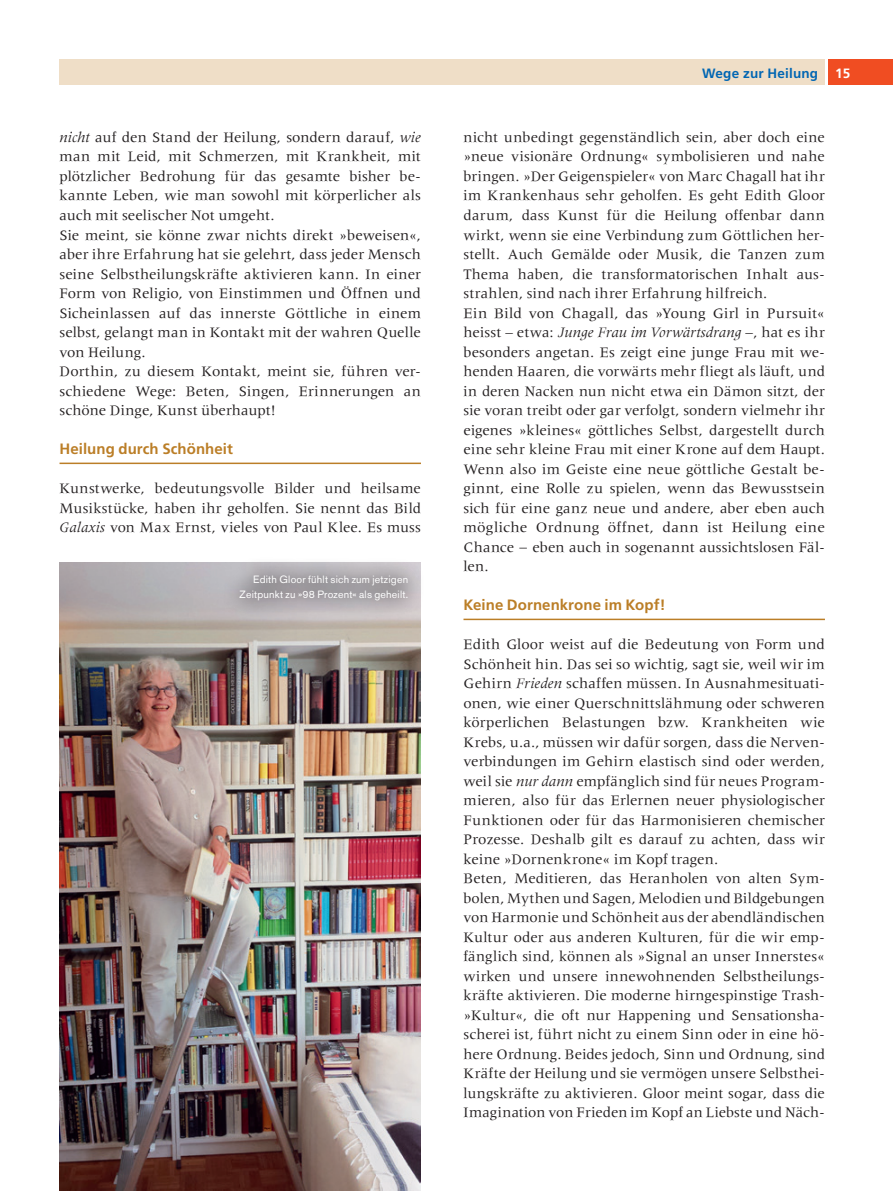
<style>
.page{position:relative;width:893px;height:1191px;background:#fff}
.page>*{position:absolute;margin:0;border:0;box-sizing:border-box;transform-origin:0 0}
.t1{font:15px/19.5px "Meridien Com";letter-spacing:.005em;color:#231f20}
.t2{font:700 15px "Frutiger";letter-spacing:.005em;color:#bb7e27}
.t3{font:700 13.5px "Frutiger";letter-spacing:.015em;color:#0166b3}
.t4{font:700 13.5px "Frutiger";color:#fff}
.t5{font:10.5px/15px "Akzidenz Grotesk BE";letter-spacing:.02em;color:#fff;text-align:right}
.s1{font-style:italic}
</style>
<div class="page">
<div style="left:829px;top:60px;width:63px;height:25px;background:#f04d22"></div>
<div style="left:60px;top:60px;width:764px;height:25px;background:#efdec7"></div>
<hr style="left:60px;top:462px;width:361px;height:2px;background:#bb7e27">
<hr style="left:463px;top:618px;width:362px;height:2px;background:#bb7e27">
<img style="left:60px;top:562px;width:361px;height:629px">
<div style="left:221px;top:556px;width:206px;height:62px;background:#231f20;opacity:.6"></div>
<p class="t1" style="left:60px;top:129px;width:363px"><span class="s1">nicht</span> auf den Stand der Heilung, sondern darauf, <span class="s1">wie </span>man mit Leid, mit Schmerzen, mit Krankheit, mit plötzlicher Bedrohung für das gesamte bisher be&shy;kannte Leben, wie man sowohl mit körperlicher als auch mit seelischer Not umgeht.<br>Sie meint, sie könne zwar nichts direkt »beweisen«, aber ihre Erfahrung hat sie gelehrt, dass jeder Mensch seine Selbstheilungskräfte aktivieren kann. In einer Form von Religio, von Einstimmen und Öffnen und Sicheinlassen auf das innerste Göttliche in einem selbst, gelangt man in Kontakt mit der wahren Quelle von Heilung.<br>Dorthin, zu diesem Kontakt, meint sie, führen ver&shy;schiedene Wege: Beten, Singen, Erinnerungen an schöne Dinge, Kunst überhaupt!</p>
<p class="t2" style="left:60px;top:440px;width:175px">Heilung durch Schönheit</p>
<p class="t1" style="left:60px;top:480px;width:363px;text-align:justify">Kunstwerke, bedeutungsvolle Bilder und heilsame Musikstücke, haben ihr geholfen. Sie nennt das Bild <span class="s1">Galaxis</span> von Max Ernst, vieles von Paul Klee. Es muss</p>
<p class="t5" style="left:240px;top:572px;width:170px">Edith Gloor fühlt sich zum jetzigen<br>Zeitpunkt zu »98 Prozent« als geheilt.</p>
<p class="t3" style="left:682px;top:65px;width:138px">Mensch n und Wege</p>
<p class="t3" style="left:702px;top:65px;width:118px">Wege zur Heilung</p>
<p class="t4" style="left:835px;top:65px;width:17px">15</p>
<p class="t1" style="left:463px;top:129px;width:363px">nicht unbedingt gegenständlich sein, aber doch eine »neue visionäre Ordnung« symbolisieren und nahe bringen. »Der Geigenspieler« von Marc Chagall hat ihr im Krankenhaus sehr geholfen. Es geht Edith Gloor darum, dass Kunst für die Heilung offenbar dann wirkt, wenn sie eine Verbindung zum Göttlichen her&shy;stellt. Auch Gemälde oder Musik, die Tanzen zum Thema haben, die transformatorischen Inhalt aus&shy;strahlen, sind nach ihrer Erfahrung hilfreich.<br>Ein Bild von Chagall, das »Young Girl in Pursuit« heisst – etwa: <span class="s1">Junge Frau im Vorwärtsdrang</span> –, hat es ihr besonders angetan. Es zeigt eine junge Frau mit we&shy;henden Haaren, die vorwärts mehr fliegt als läuft, und in deren Nacken nun nicht etwa ein Dämon sitzt, der sie voran treibt oder gar verfolgt, sondern vielmehr ihr eigenes »kleines« göttliches Selbst, dargestellt durch eine sehr kleine Frau mit einer Krone auf dem Haupt.<br>Wenn also im Geiste eine neue göttliche Gestalt be&shy;ginnt, eine Rolle zu spielen, wenn das Bewusstsein sich für eine ganz neue und andere, aber eben auch mögliche Ordnung öffnet, dann ist Heilung eine Chance − eben auch in sogenannt aussichtslosen Fäl&shy;len.</p>
<p class="t2" style="left:463px;top:596px;width:204px">Keine Dornenkrone im Kopf!</p>
<p class="t1" style="left:463px;top:636px;width:363px">Edith Gloor weist auf die Bedeutung von Form und Schönheit hin. Das sei so wichtig, sagt sie, weil wir im Gehirn <span class="s1">Frieden</span> schaffen müssen. In Ausnahmesituati&shy;onen, wie einer Querschnittslähmung oder schweren körperlichen Belastungen bzw. Krankheiten wie Krebs, u.a., müssen wir dafür sorgen, dass die Nerven&shy;verbindungen im Gehirn elastisch sind oder werden, weil sie <span class="s1">nur dann</span> empfänglich sind für neues Program&shy;mieren, also für das Erlernen neuer physiologischer Funktionen oder für das Harmonisieren chemischer Prozesse. Deshalb gilt es darauf zu achten, dass wir keine »Dornenkrone« im Kopf tragen.<br>Beten, Meditieren, das Heranholen von alten Sym&shy;bolen, Mythen und Sagen, Melodien und Bildgebungen von Harmonie und Schönheit aus der abendländischen Kultur oder aus anderen Kulturen, für die wir emp&shy;fänglich sind, können als »Signal an unser Innerstes« wirken und unsere innewohnenden Selbstheilungs&shy;kräfte aktivieren. Die moderne hirngespinstige Trash-»Kultur«, die oft nur Happening und Sensationsha&shy;scherei ist, führt nicht zu einem Sinn oder in eine hö&shy;here Ordnung. Beides jedoch, Sinn und Ordnung, sind Kräfte der Heilung und sie vermögen unsere Selbsthei&shy;lungskräfte zu aktivieren. Gloor meint sogar, dass die Imagination von Frieden im Kopf an Liebste und Näch-</p>
</div>
